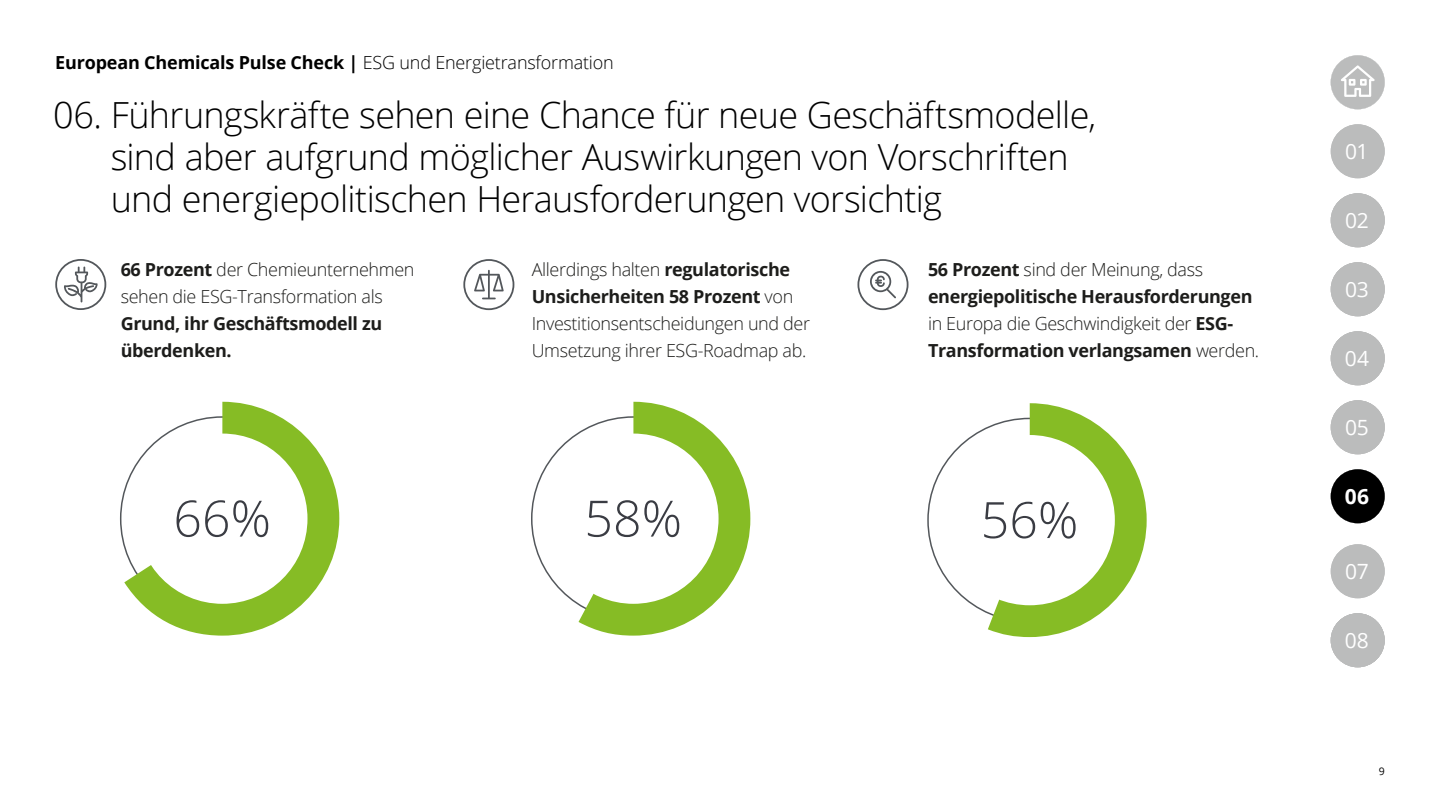
<style>
.page{position:relative;width:1440px;height:810px;background:#fff}
.page>*{position:absolute;margin:0;border:0;box-sizing:border-box;transform-origin:0 0}
.t1{font:300 50.1px "Open Sans";color:#3a3c43}
.t2{font:300 36px/42px "Open Sans";letter-spacing:-.02em;color:#000}
.t3{font:21px "Open Sans";letter-spacing:-.015em;color:#fff}
.t4{font:300 18px/27px "Open Sans";letter-spacing:-.02em;color:#1d1d1b}
.t5{font:700 18px/27px "Open Sans";letter-spacing:-.02em;color:#1d1d1b}
.t6{font:700 18px "Open Sans";letter-spacing:-.01em;color:#000}
.t7{font:10.5px "Open Sans";color:#000}
.s1{font-weight:300}
.s2{font-weight:700}
</style>
<div class="page">
<div style="left:1331px;top:124px;width:54px;height:54px;background:#bbbcbc;border-radius:50%"></div>
<svg style="left:1331px;top:55px;width:54px;height:54px"></svg>
<div style="left:1331px;top:469px;width:54px;height:54px;background:#000;border-radius:50%"></div>
<div style="left:1331px;top:331px;width:54px;height:54px;background:#bbbcbc;border-radius:50%"></div>
<div style="left:1331px;top:193px;width:54px;height:54px;background:#bbbcbc;border-radius:50%"></div>
<div style="left:1331px;top:262px;width:54px;height:54px;background:#bbbcbc;border-radius:50%"></div>
<div style="left:1331px;top:400px;width:54px;height:54px;background:#bbbcbc;border-radius:50%"></div>
<div style="left:1331px;top:613px;width:54px;height:54px;background:#bbbcbc;border-radius:50%"></div>
<div style="left:1331px;top:544px;width:54px;height:54px;background:#bbbcbc;border-radius:50%"></div>
<svg style="left:988px;top:403px;width:159px;height:234px"></svg>
<div style="left:945px;top:435px;width:170px;height:170px;background:#fff;border-radius:50%"></div>
<svg style="left:857px;top:259px;width:52px;height:51px"></svg>
<svg style="left:579px;top:402px;width:171px;height:234px"></svg>
<div style="left:548px;top:434px;width:171px;height:170px;background:#fff;border-radius:50%"></div>
<svg style="left:463px;top:259px;width:51px;height:51px"></svg>
<svg style="left:124px;top:402px;width:215px;height:234px"></svg>
<div style="left:137px;top:434px;width:170px;height:170px;background:#fff;border-radius:50%"></div>
<svg style="left:55px;top:259px;width:51px;height:51px"></svg>
<p class="t6" style="left:55px;top:50px;width:560px">European Chemicals Pulse Check | <span class="s1">ESG und Energietransformation</span></p>
<h2 class="t2" style="left:111px;top:93px;width:987px;text-indent:-58px">06. Führungskräfte sehen eine Chance für neue Geschäftsmodelle, sind aber aufgrund möglicher Auswirkungen von Vorschriften und energiepolitischen Herausforderungen vorsichtig</h2>
<p class="t4" style="left:121px;top:256px;width:295px"><span class="s2">66 Prozent</span> der Chemieunternehmen sehen die ESG-Transformation als</p>
<p class="t5" style="left:121px;top:310px;width:263px">Grund, ihr Geschäftsmodell zu überdenken.</p>
<h1 class="t1" style="left:173px;top:484px;width:99px">66%</h1>
<p class="t4" style="left:532px;top:256px;width:280px">Allerdings halten <span class="s2">regulatorische Unsicherheiten 58 Prozent</span> von Investitionsentscheidungen und der Umsetzung ihrer ESG-Roadmap ab.</p>
<h1 class="t1" style="left:584px;top:484px;width:99px">58%</h1>
<p class="t5" style="left:928px;top:256px;width:333px">56 Prozent <span class="s1">sind der Meinung, dass </span>energiepolitische Herausforderungen <span class="s1">in Europa die Geschwindigkeit der</span> ESG-Transformation verlangsamen <span class="s1">werden.</span></p>
<h1 class="t1" style="left:981px;top:486px;width:99px">56%</h1>
<p class="t3" style="left:1345px;top:137px;width:25px">01</p>
<p class="t3" style="left:1345px;top:206px;width:25px">02</p>
<p class="t3" style="left:1345px;top:275px;width:25px">03</p>
<p class="t3" style="left:1345px;top:344px;width:26px">04</p>
<p class="t3" style="left:1345px;top:413px;width:25px">05</p>
<p class="t3" style="left:1345px;top:482px;width:26px">06</p>
<p class="t3" style="left:1345px;top:557px;width:25px">07</p>
<p class="t3" style="left:1345px;top:626px;width:26px">0 68</p>
<p class="t7" style="left:1379px;top:764px;width:8px">9</p>
</div>
